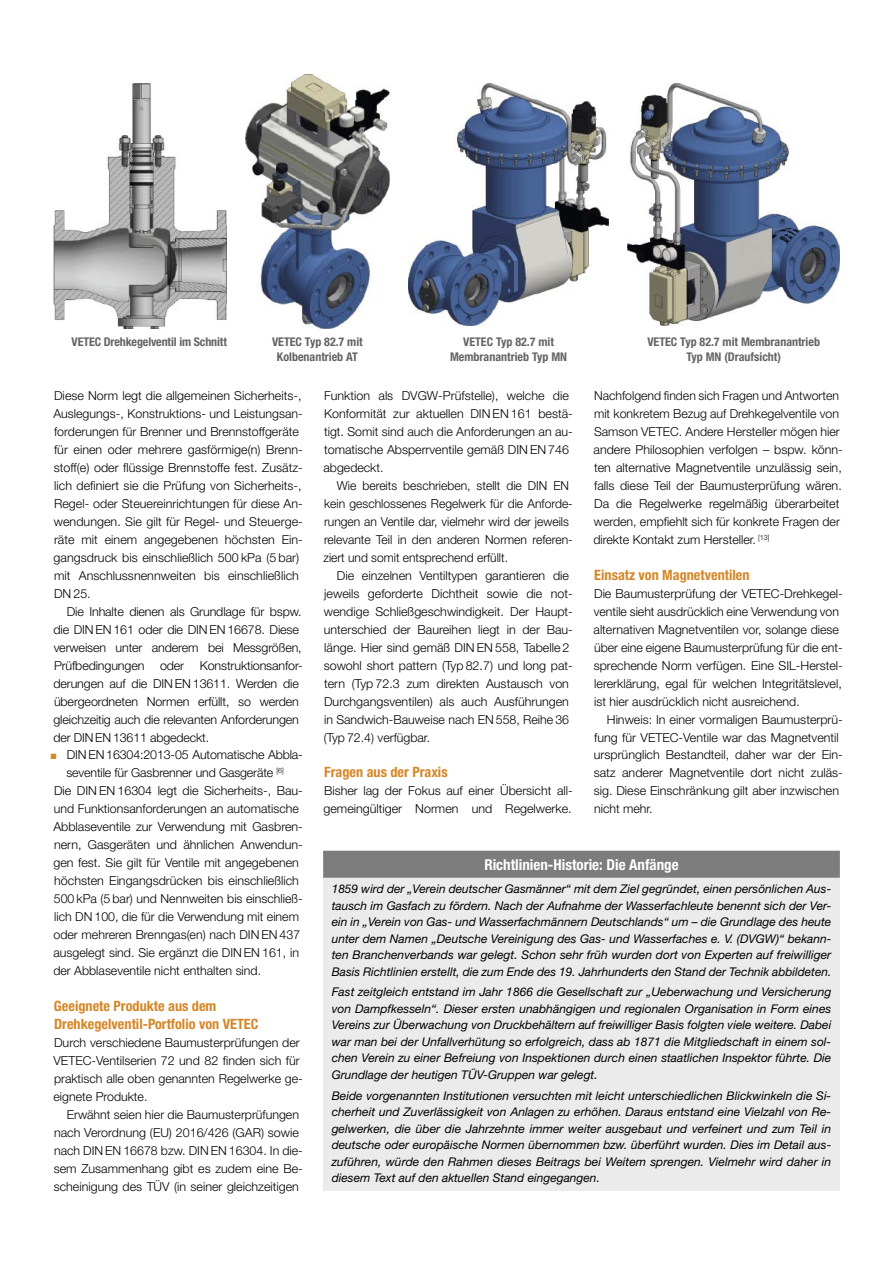
<style>
.page{position:relative;width:893px;height:1263px;background:#fff}
.page>*{position:absolute;margin:0;border:0;box-sizing:border-box;transform-origin:0 0}
.t1{font:700 condensed 15px "Helvetica Neue LT Std";color:#fff}
.t2{font:700 condensed 14.25px/18px "Helvetica Neue LT Std";color:#d48625}
.t3{font:300 12.3px/18px "Helvetica Neue LT Std";color:#000}
.t4{font:italic 12px/16.5px "Helvetica Neue LT Std";color:#000;text-align:justify}
.t5{font:700 condensed 12px/15px "Helvetica Neue LT Std";color:#636363;text-align:center}
.s1{color:#d48625}
</style>
<div class="page">
<div style="left:323px;top:851px;width:517px;height:340px;background:#ebebeb"></div>
<div style="left:323px;top:851px;width:517px;height:27px;background:#7c7c7c"></div>
<img style="left:53px;top:84px;width:173px;height:244px">
<img style="left:245px;top:75px;width:145px;height:253px">
<img style="left:628px;top:84px;width:212px;height:241px">
<img style="left:408px;top:84px;width:201px;height:241px">
<p class="t5" style="left:72px;top:334px;width:157px">VETEC Drehkegelventil im Schnitt</p>
<p class="t5" style="left:272px;top:334px;width:92px">VETEC Typ 82.7 mit<br>Kolbenantrieb AT</p>
<p class="t5" style="left:450px;top:334px;width:119px">VETEC Typ 82.7 mit<br>Membranantrieb Typ MN</p>
<p class="t5" style="left:647px;top:334px;width:174px">VETEC Typ 82.7 mit Membranantrieb<br>Typ MN (Draufsicht)</p>
<p class="t3" style="left:53px;top:386px;width:251px">Diese Norm legt die allgemeinen Sicherheits-, Auslegungs-, Konstruktions- und Leistungsan&shy;forderungen für Brenner und Brennstoffgeräte für einen oder mehrere gasförmige(n) Brenn&shy;stoff(e) oder flüssige Brennstoffe fest. Zusätz&shy;lich definiert sie die Prüfung von Sicherheits-, Regel- oder Steuereinrichtungen für diese An&shy;wendungen. Sie gilt für Regel- und Steuerge&shy;räte mit einem angegebenen höchsten Ein&shy;gangsdruck bis einschließlich 500 kPa (5 bar) mit Anschlussnennweiten bis einschließlich DN 25.</p>
<p class="t3" style="left:53px;top:602px;width:250px;text-indent:13px">Die Inhalte dienen als Grundlage für bspw. die DIN EN 161 oder die DIN EN 16678. Diese verweisen unter anderem bei Messgrößen, Prüfbedingungen</p>
<p class="t3" style="left:53px;top:656px;width:251px;text-indent:146px">Konstruktionsanfor&shy;derungen auf die DIN EN 13611. Werden die übergeordneten Normen erfüllt, so werden gleichzeitig auch die relevanten Anforderungen der DIN EN 13611 abgedeckt.</p>
<p class="t3" style="left:50px;top:746px;width:254px"><span class="s1">▪</span> DIN EN 16304:2013-05 Automatische Abbla-</p>
<p class="t3" style="left:66px;top:764px;width:219px">seventile für Gasbrenner und Gasgeräte <sup>[6]</sup></p>
<p class="t3" style="left:54px;top:782px;width:250px">Die DIN EN 16304 legt die Sicherheits-, Bau-</p>
<p class="t3" style="left:54px;top:800px;width:247px">und Funktionsanforderungen an automatische</p>
<p class="t3" style="left:53px;top:818px;width:251px">Abblaseventile zur Verwendung mit Gasbren-</p>
<p class="t3" style="left:54px;top:836px;width:250px">nern, Gasgeräten und ähnlichen Anwendun-</p>
<p class="t3" style="left:53px;top:854px;width:247px">gen fest. Sie gilt für Ventile mit angegebenen</p>
<p class="t3" style="left:54px;top:872px;width:246px">höchsten Eingangsdrücken bis einschließlich</p>
<p class="t3" style="left:54px;top:889px;width:250px">500 kPa (5 bar) und Nennweiten bis einschließ-</p>
<p class="t3" style="left:54px;top:907px;width:246px">lich DN 100, die für die Verwendung mit einem</p>
<p class="t3" style="left:53px;top:925px;width:248px">oder mehreren Brenngas(en) nach DIN EN 437</p>
<p class="t3" style="left:54px;top:943px;width:247px">ausgelegt sind. Sie ergänzt die DIN EN 161, in</p>
<p class="t3" style="left:53px;top:961px;width:209px">der Abblaseventile nicht enthalten sind.</p>
<p class="t2" style="left:54px;top:997px;width:206px">Geeignete Produkte aus dem<br>Drehkegelventil-Portfolio von VETEC</p>
<p class="t3" style="left:53px;top:1033px;width:251px">Durch verschiedene Baumusterprüfungen der VETEC-Ventilserien 72 und 82 finden sich für praktisch alle oben genannten Regelwerke ge&shy;eignete Produkte.</p>
<p class="t3" style="left:54px;top:1105px;width:251px;text-indent:13px">Erwähnt seien hier die Baumusterprüfungen nach Verordnung (EU) 2016/426 (GAR) sowie nach DIN EN 16678 bzw. DIN EN 16304. In die&shy;sem Zusammenhang gibt es zudem eine Be&shy;scheinigung des TÜV (in seiner gleichzeitigen</p>
<p class="t3" style="left:160px;top:656px;width:26px">oder</p>
<p class="t3" style="left:324px;top:386px;width:251px">Funktion als DVGW-Prüfstelle), welche die Konformität zur aktuellen DIN EN 161 bestä&shy;tigt. Somit sind auch die Anforderungen an au&shy;tomatische Absperrventile gemäß DIN EN 746 abgedeckt.</p>
<p class="t3" style="left:323px;top:476px;width:251px;text-indent:13px">Wie bereits beschrieben, stellt die DIN EN kein geschlossenes Regelwerk für die Anforde&shy;rungen an Ventile dar, vielmehr wird der jeweils relevante Teil in den anderen Normen referen&shy;ziert und somit entsprechend erfüllt.</p>
<p class="t3" style="left:324px;top:566px;width:251px;text-indent:13px">Die einzelnen Ventiltypen garantieren die jeweils geforderte Dichtheit sowie die not&shy;wendige Schließgeschwindigkeit. Der Haupt&shy;unterschied der Baureihen liegt in der Bau&shy;länge. Hier sind gemäß DIN EN 558, Tabelle 2 sowohl short pattern (Typ 82.7) und long pat&shy;tern (Typ 72.3 zum direkten Austausch von Durchgangsventilen) als auch Ausführungen in Sandwich-Bauweise nach EN 558, Reihe 36 (Typ 72.4) verfügbar.</p>
<p class="t2" style="left:324px;top:763px;width:125px">Fragen aus der Praxis</p>
<p class="t3" style="left:323px;top:782px;width:251px">Bisher lag der Fokus auf einer Übersicht all&shy;gemeingültiger Normen und Regelwerke.</p>
<p class="t3" style="left:593px;top:386px;width:251px">Nachfolgend finden sich Fragen und Antworten mit konkretem Bezug auf Drehkegelventile von Samson VETEC. Andere Hersteller mögen hier andere Philosophien verfolgen – bspw. könn&shy;ten alternative Magnetventile unzulässig sein, falls diese Teil der Baumusterprüfung wären.<br>Da die Regelwerke regelmäßig überarbeitet werden, empfiehlt sich für konkrete Fragen der direkte Kontakt zum Hersteller. <sup>[13]</sup></p>
<p class="t2" style="left:594px;top:565px;width:157px">Einsatz von Magnetventilen</p>
<p class="t3" style="left:594px;top:584px;width:251px">Die Baumusterprüfung der VETEC-Drehkegel&shy;ventile sieht ausdrücklich eine Verwendung von alternativen Magnetventilen vor, solange diese über eine eigene Baumusterprüfung für die ent&shy;sprechende Norm verfügen. Eine SIL-Herstel&shy;lererklärung, egal für welchen Integritätslevel, ist hier ausdrücklich nicht ausreichend.</p>
<p class="t3" style="left:594px;top:710px;width:251px;text-indent:13px">Hinweis: In einer vormaligen Baumusterprü&shy;fung für VETEC-Ventile war das Magnetventil ursprünglich Bestandteil, daher war der Ein&shy;satz anderer Magnetventile dort nicht zuläs&shy;sig. Diese Einschränkung gilt aber inzwischen nicht mehr.</p>
<p class="t1" style="left:484px;top:856px;width:196px">Richtlinien-Historie: Die Anfänge</p>
<p class="t4" style="left:332px;top:880px;width:501px">1859 wird der „Verein deutscher Gasmänner“ mit dem Ziel gegründet, einen persönlichen Aus&shy;tausch im Gasfach zu fördern. Nach der Aufnahme der Wasserfachleute benennt sich der Ver&shy;ein in „Verein von Gas- und Wasserfachmännern Deutschlands“ um – die Grundlage des heute unter dem Namen „Deutsche Vereinigung des Gas- und Wasserfaches e. V. (DVGW)“ bekann&shy;ten Branchenverbands war gelegt. Schon sehr früh wurden dort von Experten auf freiwilliger Basis Richtlinien erstellt, die zum Ende des 19. Jahrhunderts den Stand der Technik abbildeten.</p>
<p class="t4" style="left:332px;top:984px;width:501px">Fast zeitgleich entstand im Jahr 1866 die Gesellschaft zur „Ueberwachung und Versicherung von Dampfkesseln“. Dieser ersten unabhängigen und regionalen Organisation in Form eines Vereins zur Überwachung von Druckbehältern auf freiwilliger Basis folgten viele weitere. Dabei war man bei der Unfallverhütung so erfolgreich, dass ab 1871 die Mitgliedschaft in einem sol&shy;chen Verein zu einer Befreiung von Inspektionen durch einen staatlichen Inspektor führte. Die Grundlage der heutigen TÜV-Gruppen war gelegt.</p>
<p class="t4" style="left:332px;top:1087px;width:501px">Beide vorgenannten Institutionen versuchten mit leicht unterschiedlichen Blickwinkeln die Si&shy;cherheit und Zuverlässigkeit von Anlagen zu erhöhen. Daraus entstand eine Vielzahl von Re&shy;gelwerken, die über die Jahrzehnte immer weiter ausgebaut und verfeinert und zum Teil in deutsche oder europäische Normen übernommen bzw. überführt wurden. Dies im Detail aus&shy;zuführen, würde den Rahmen dieses Beitrags bei Weitem sprengen. Vielmehr wird daher in diesem Text auf den aktuellen Stand eingegangen.</p>
</div>
